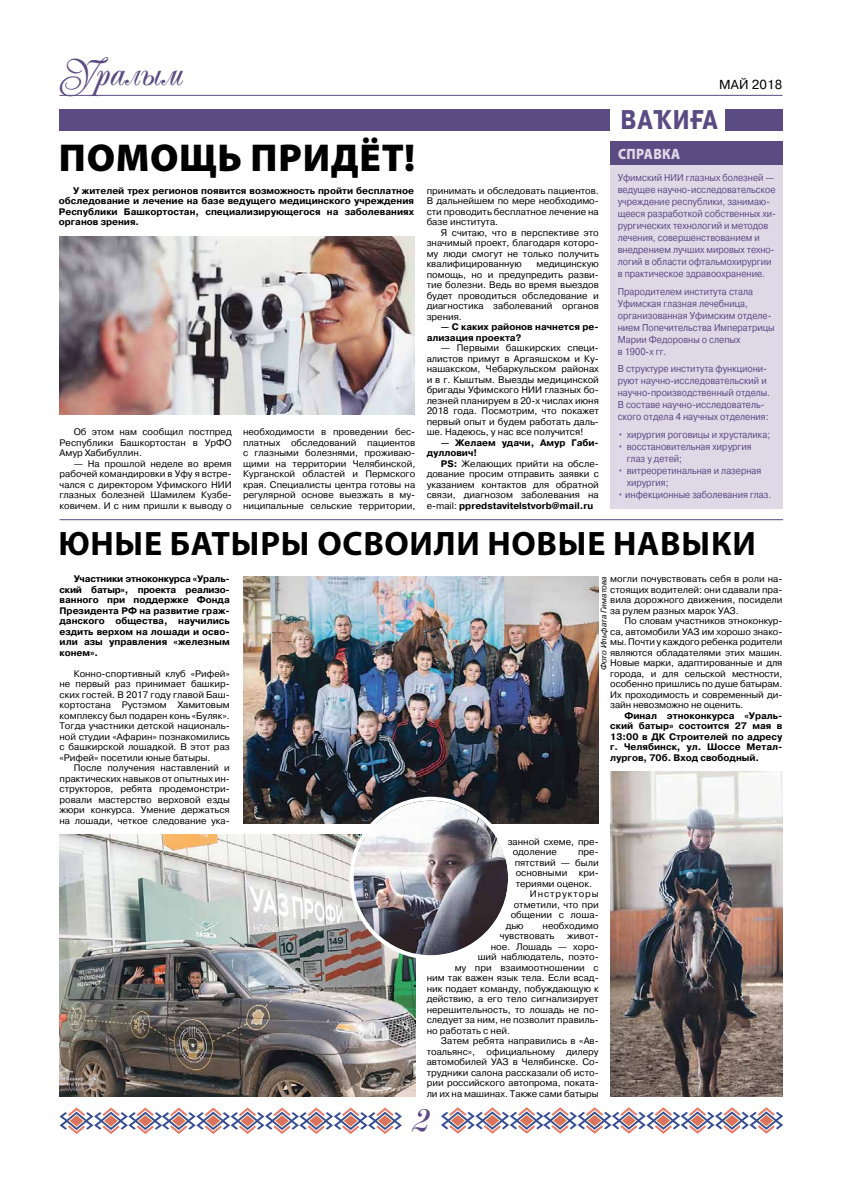
<style>
.page{position:relative;width:842px;height:1191px;background:#fff}
.page>*{position:absolute;margin:0;border:0;box-sizing:border-box;transform-origin:0 0}
.t1{font:46px "Popular Script";color:#5a4b82}
.t2{font:42.1px "Popular Script";color:#5a4b82}
.t3{font:900 39px "Myriad Pro";letter-spacing:.02em;color:#000}
.t4{font:700 34px "Myriad Pro";letter-spacing:.02em;color:#000}
.t5{font:700 27px "Pragmatica Cond";color:#5a4b82}
.t6{font:900 15px "Myriad Pro";letter-spacing:.02em;color:#ded8e7;scale:.9 1}
.t7{font:13px "Pragmatica";letter-spacing:.01em;color:#000}
.t8{font:10px/12px "Pragmatica";color:#5a4b82;scale:.9 1}
.t9{font:9.5px/10.5px "Pragmatica";color:#000;text-align:justify}
.t10{font:700 9.5px/10.5px "Pragmatica";color:#000;text-align:justify}
.t11{font:9.5px "Pragmatica";letter-spacing:.1em;color:#000}
.t12{font:italic 8px "Pragmatica";color:#000}
.s1{font-weight:700}
</style>
<div class="page">
<hr style="left:60px;top:95px;width:722px;height:1px;background:#5a4b82">
<svg style="left:441px;top:1107px;width:342px;height:26px"></svg>
<svg style="left:60px;top:1107px;width:342px;height:27px"></svg>
<img style="left:60px;top:834px;width:355px;height:262px">
<div style="left:610px;top:141px;width:173px;height:367px;background:#ded8e7"></div>
<div style="left:60px;top:109px;width:550px;height:21px;background:#5a4b82"></div>
<div style="left:725px;top:109px;width:57px;height:21px;background:#5a4b82"></div>
<img style="left:59px;top:236px;width:355px;height:178px">
<hr style="left:60px;top:519px;width:723px;height:1px;background:#5a4b82">
<div style="left:610px;top:141px;width:173px;height:23px;background:#5a4b82"></div>
<img style="left:243px;top:576px;width:356px;height:247px">
<img style="left:353px;top:800px;width:155px;height:155px;border-radius:77px">
<div style="left:349px;top:796px;width:163px;height:163px;border:4px solid #fff;border-radius:50%"></div>
<img style="left:610px;top:771px;width:172px;height:325px">
<h2 class="t2" style="left:60px;top:51px;width:126px">Уралым</h2>
<h3 class="t7" style="left:719px;top:76px;width:65px">май 2018</h3>
<h3 class="t5" style="left:620px;top:103px;width:99px">Ваҡиға</h3>
<h3 class="t3" style="left:59px;top:132px;width:358px">Помощь придёт!</h3>
<h3 class="t6" style="left:618px;top:144px;width:70px">Справка</h3>
<p class="t8" style="left:618px;top:172px;width:177px">Уфимский НИИ глазных болезней — ведущее научно-исследовательское учреждение республики, занимаю&shy;щееся разработкой собственных хи&shy;рургических технологий и методов лечения, совершенствованием и внедрением лучших мировых техно&shy;логий в области офтальмохирургии в практическое здравоохранение.</p>
<p class="t8" style="left:618px;top:285px;width:176px">Прародителем института стала<br>Уфимская глазная лечебница, организованная Уфимским отделе&shy;нием Попечительства Императрицы<br>Марии Федоровны о слепых<br>в 1900-х гг.</p>
<p class="t8" style="left:618px;top:363px;width:171px">В структуре института функциони&shy;руют научно-исследовательский и научно-производственный отделы.<br>В составе научно-исследователь&shy;ского отдела 4 научных отделения:</p>
<p class="t8" style="left:618px;top:429px;width:171px">• хирургия роговицы и хрусталика;</p>
<p class="t8" style="left:627px;top:441px;width:140px;text-indent:-9px">• восстановительная хирургия глаз у детей;</p>
<p class="t8" style="left:627px;top:465px;width:151px;text-indent:-9px">• витреоретинальная и лазерная хирургия;</p>
<p class="t8" style="left:618px;top:489px;width:172px">• инфекционные заболевания глаз.</p>
<p class="t10" style="left:59px;top:185px;width:357px;text-indent:14px">У жителей трех регионов появится возможность пройти бесплатное обследование и лечение на базе ведущего медицинского учреждения Республики Башкортостан, специализирующегося на заболеваниях органов зрения.</p>
<p class="t9" style="left:427px;top:185px;width:174px">принимать и обследовать пациентов.<br>В дальнейшем по мере необходимо&shy;сти проводить бесплатное лечение на базе института.</p>
<p class="t9" style="left:427px;top:227px;width:174px;text-indent:14px">Я считаю, что в перспективе это значимый проект, благодаря которо&shy;му люди смогут не только получить квалифицированную</p>
<p class="t9" style="left:427px;top:259px;width:174px;text-indent:110px">медицинскую помощь, но и предупредить разви&shy;тие болезни. Ведь во время выездов будет проводиться обследование и диагностика заболеваний органов зрения.</p>
<p class="t10" style="left:427px;top:322px;width:174px;text-indent:14px">— С каких районов начнется ре&shy;ализация проекта?</p>
<p class="t9" style="left:427px;top:343px;width:174px;text-indent:14px">— Первыми башкирских специ&shy;алистов примут в Аргаяшском и Ку&shy;нашакском, Чебаркульском районах и в г. Кыштым. Выезды медицинской бригады Уфимского НИИ глазных бо&shy;лезней планируем в 20-х числах июня 2018 года. Посмотрим, что покажет первый опыт и будем работать даль&shy;ше. Надеюсь, у нас все получится!</p>
<p class="t10" style="left:427px;top:437px;width:174px;text-indent:14px">— Желаем удачи, Амур Габи&shy;дуллович!</p>
<p class="t9" style="left:427px;top:458px;width:174px;text-indent:14px"><span class="s1">PS:</span> Желающих прийти на обсле&shy;дование просим отправить заявки с указанием контактов для обратной связи, диагнозом заболевания на e-mail: <span class="s1">ppredstavitelstvorb@mail.ru</span></p>
<p class="t9" style="left:60px;top:427px;width:174px;text-indent:14px">Об этом нам сообщил постпред Республики Башкортостан в УрФО Амур Хабибуллин.</p>
<p class="t9" style="left:60px;top:458px;width:174px;text-indent:14px">— На прошлой неделе во время рабочей командировки в Уфу я встре&shy;чался с директором Уфимского НИИ глазных болезней Шамилем Кузбе&shy;ковичем. И с ним пришли к выводу о</p>
<h3 class="t4" style="left:58px;top:521px;width:699px">Юные батыры освоили новые навыки</h3>
<p class="t9" style="left:243px;top:427px;width:174px">необходимости в проведении бес&shy;платных обследований пациентов с глазными болезнями, проживаю&shy;щими на территории Челябинской, Курганской областей и Пермского края. Специалисты центра готовы на регулярной основе выезжать в му&shy;ниципальные сельские территории,</p>
<p class="t10" style="left:60px;top:574px;width:172px;text-indent:14px">Участники этноконкурса «Ураль&shy;ский батыр», проекта реализо&shy;ванного при поддержке Фонда Президента РФ на развитие граж&shy;данского общества, научились ездить верхом на лошади и осво&shy;или азы управления «железным конем».</p>
<p class="t9" style="left:60px;top:668px;width:172px;text-indent:14px">Конно-спортивный клуб «Рифей» не первый раз принимает башкир&shy;ских гостей. В 2017 году главой Баш&shy;кортостана Рустэмом Хамитовым комплексу был подарен конь «Буляк».<br>Тогда участники детской националь&shy;ной студии «Афарин» познакомились с башкирской лошадкой. В этот раз «Рифей» посетили юные батыры.</p>
<p class="t9" style="left:60px;top:763px;width:172px;text-indent:14px">После получения наставлений и практических навыков от опытных ин&shy;структоров, ребята продемонстри&shy;ровали мастерство верховой езды жюри конкурса. Умение держаться на лошади, четкое следование ука-</p>
<p class="t9" style="left:610px;top:574px;width:174px">могли почувствовать себя в роли на&shy;стоящих водителей: они сдавали пра&shy;вила дорожного движения, посидели за рулем разных марок УАЗ.</p>
<p class="t9" style="left:610px;top:616px;width:174px;text-indent:14px">По словам участников этноконкур&shy;са, автомобили УАЗ им хорошо знако&shy;мы. Почти у каждого ребенка родители являются обладателями этих машин.<br>Новые марки, адаптированные и для города, и для сельской местности, особенно пришлись по душе батырам.<br>Их проходимость и современный ди&shy;зайн невозможно не оценить.</p>
<p class="t10" style="left:610px;top:710px;width:174px;text-indent:14px">Финал этноконкурса «Ураль&shy;ский батыр» состоится 27 мая в 13:00 в ДК Строителей по адресу г. Челябинск, ул. Шоссе Метал&shy;лургов, 70б. Вход свободный.</p>
<p class="t12" style="left:599px;top:670px;width:96px;rotate:-90deg">Фото Ильфата Гиматова</p>
<p class="t9" style="left:513px;top:836px;width:88px;text-indent:-5px">занной схеме, пре&shy;одоление</p>
<p class="t9" style="left:578px;top:847px;width:22px">пре-</p>
<p class="t9" style="left:515px;top:857px;width:86px">пятствий — были</p>
<p class="t9" style="left:516px;top:868px;width:85px">основными кри-</p>
<p class="t9" style="left:516px;top:878px;width:78px">териями оценок.</p>
<p class="t11" style="left:530px;top:888px;width:70px">Инструкторы</p>
<p class="t9" style="left:514px;top:899px;width:86px">отметили, что при</p>
<p class="t9" style="left:511px;top:910px;width:89px">общении с лоша-</p>
<p class="t9" style="left:506px;top:920px;width:20px">дью</p>
<p class="t9" style="left:500px;top:920px;width:100px;text-indent:43px">необходимо чувствовать</p>
<p class="t9" style="left:567px;top:931px;width:33px">живот-</p>
<p class="t9" style="left:491px;top:941px;width:109px">ное. Лошадь — хоро-</p>
<p class="t9" style="left:478px;top:952px;width:123px">ший наблюдатель, поэто-</p>
<p class="t9" style="left:455px;top:962px;width:146px">му при взаимоотношении с</p>
<p class="t9" style="left:427px;top:973px;width:174px">ним так важен язык тела. Если всад-</p>
<p class="t9" style="left:427px;top:983px;width:173px">ник подает команду, побуждающую к</p>
<p class="t9" style="left:427px;top:994px;width:174px">действию, а его тело сигнализирует</p>
<p class="t9" style="left:427px;top:1004px;width:173px">нерешительность, то лошадь не по-</p>
<p class="t9" style="left:427px;top:1015px;width:173px">следует за ним, не позволит правиль-</p>
<p class="t9" style="left:427px;top:1025px;width:85px">но работать с ней.</p>
<p class="t9" style="left:441px;top:1036px;width:159px">Затем ребята направились в «Ав-</p>
<p class="t9" style="left:427px;top:1046px;width:174px">тоальянс», официальному дилеру</p>
<p class="t9" style="left:427px;top:1057px;width:173px">автомобилей УАЗ в Челябинске. Со-</p>
<p class="t9" style="left:427px;top:1067px;width:174px">трудники салона рассказали об исто-</p>
<p class="t9" style="left:427px;top:1078px;width:174px">рии российского автопрома, поката-</p>
<p class="t9" style="left:427px;top:1088px;width:173px">ли их на машинах. Также сами батыры</p>
<h1 class="t1" style="left:412px;top:1094px;width:19px">2</h1>
</div>
